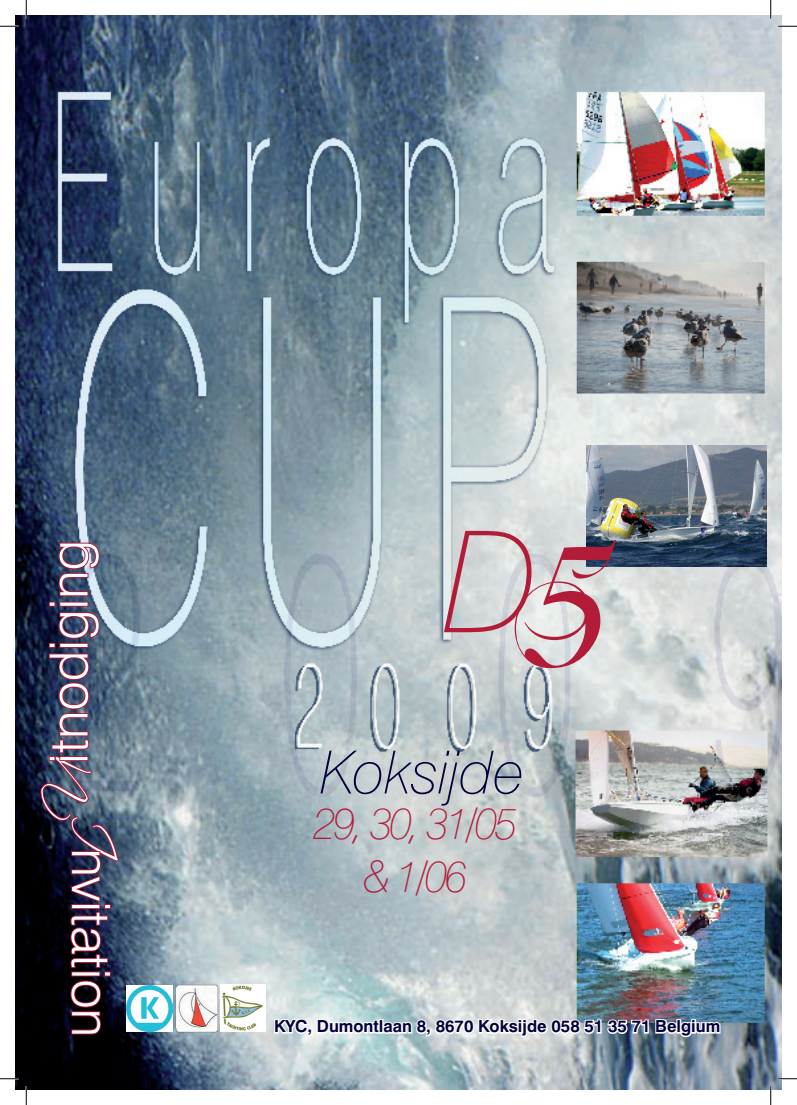
<style>
.page{position:relative;width:797px;height:1105px;background:#fff}
.page>*{position:absolute;margin:0;border:0;box-sizing:border-box;transform-origin:0 0}
.t1{font:italic 100 141px "Swiss 721 BT";color:#b21c38}
.t2{font:italic 100 59.5px "Swiss 721 BT";color:#04003d}
.t3{font:300 52.5px "Swiss 721 BT";color:#fff}
.t4{font:italic 100 44px/52.8px "Swiss 721 BT";letter-spacing:-.07em;color:#b21c38;text-align:center}
.t5{font:700 16.62px "Swiss 721 BT";color:#04003d}
.s1{font-family:"Scriptina";font-weight:400;font-size:60px}
</style>
<div class="page">
<img style="left:16px;top:16px;width:765px;height:1073px">
<img style="left:586px;top:445px;width:180px;height:121px">
<img style="left:40px;top:542px;width:80px;height:493px">
<img style="left:127px;top:985px;width:46px;height:47px">
<img style="left:220px;top:984px;width:45px;height:48px">
<img style="left:175px;top:984px;width:43px;height:48px">
<svg style="left:273px;top:1017px;width:448px;height:21px"></svg>
<svg style="left:0;top:25px;width:19px;height:2px"></svg>
<svg style="left:778px;top:25px;width:19px;height:2px"></svg>
<svg style="left:0;top:1078px;width:19px;height:1px"></svg>
<svg style="left:778px;top:1078px;width:19px;height:1px"></svg>
<svg style="left:25px;top:0;width:2px;height:19px"></svg>
<svg style="left:25px;top:1086px;width:2px;height:19px"></svg>
<svg style="left:770px;top:0;width:1px;height:19px"></svg>
<svg style="left:770px;top:1086px;width:1px;height:19px"></svg>
<svg style="left:515px;top:540px;width:101px;height:128px;background:#d1d7d8"></svg>
<h3 class="t3" style="left:37px;top:822px;width:283px;rotate:-90deg"><span class="s1">U</span>itnodiging</h3>
<h3 class="t3" style="left:123px;top:815px;width:223px;rotate:90deg"><span class="s1">I</span>nvitation</h3>
<h1 class="t1" style="left:443px;top:496px;width:97px">D</h1>
<h2 class="t2" style="left:320px;top:736px;width:206px">Koksijde</h2>
<h3 class="t4" style="left:313px;top:797px;width:206px">29, 30, 31/05 &amp; 1/06</h3>
<p class="t5" style="left:274px;top:1016px;width:447px">KYC, Dumontlaan 8, 8670 Koksijde 058 51 35 71 Belgium</p>
</div>
